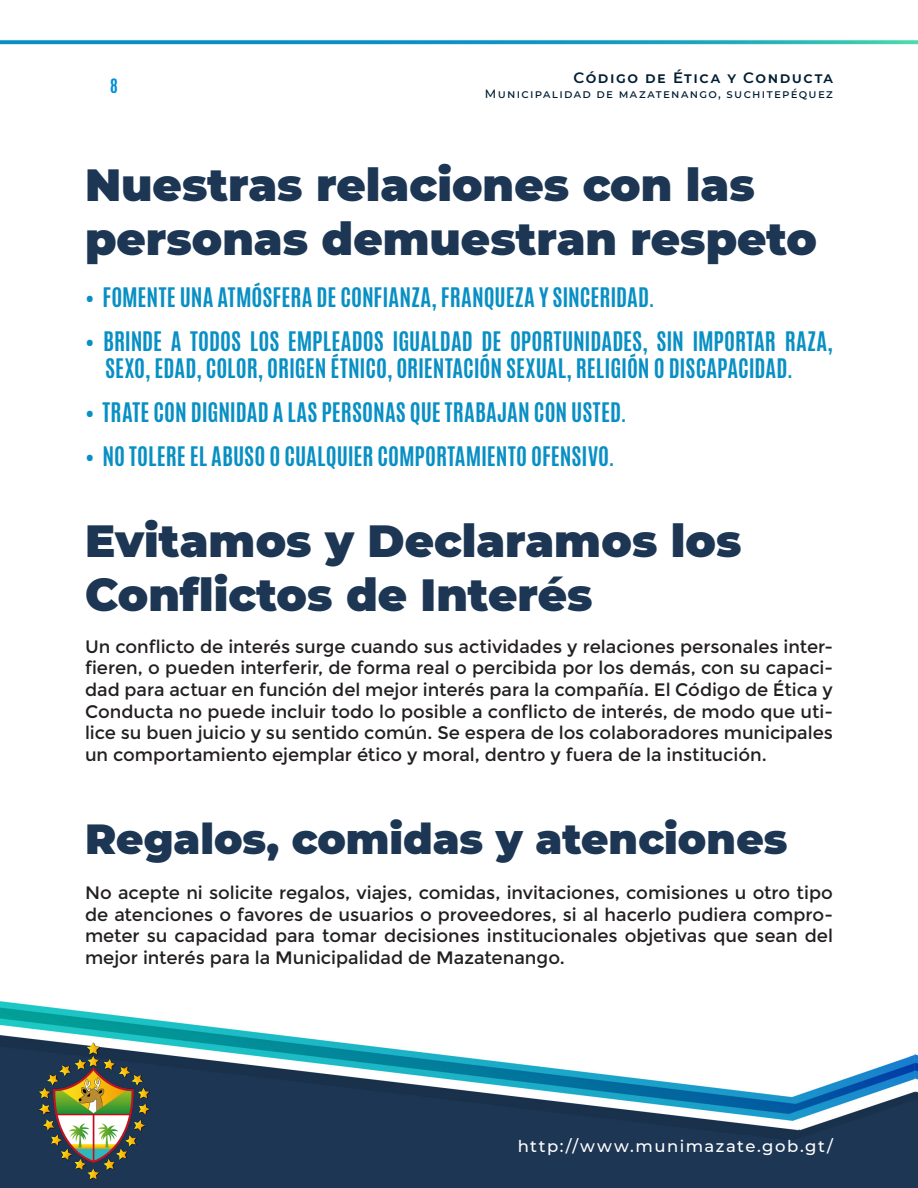
<style>
.page{position:relative;width:918px;height:1188px;background:#fff}
.page>*{position:absolute;margin:0;border:0;box-sizing:border-box;transform-origin:0 0}
.t1{font:900 45px/54px "Montserrat";color:#1c3654}
.t2{font:900 42px "Montserrat";color:#1c3654}
.Box_02_Title{font:700 22.5px/27px "Antonio";color:#088fc4}
.Body_Text{font:18px/21.6px "Montserrat";color:#231f20;text-align:justify}
.t3{font:500 16.5px "Montserrat";letter-spacing:.09em;color:#fff}
.t4{font:700 16.5px "Antonio";color:#008fd8}
.t5{font:600 15px "Montserrat";letter-spacing:.105em;color:#001e33}
.t6{font:500 12px "Montserrat";letter-spacing:.105em;color:#001e33}
</style>
<div class="page">
<img style="left:0;top:40px;width:918px;height:1148px">
<img style="left:34px;top:1033px;width:123px;height:155px">
<p class="t4" style="left:110px;top:73px;width:9px">8</p>
<p class="t5" style="left:573px;top:67px;width:261px">CÓDIGO DE ÉTICA Y CONDUCTA</p>
<p class="t6" style="left:485px;top:85px;width:350px">Municipalidad de mazatenango, suchitepéquez</p>
<p class="t1" style="left:85px;top:155px;width:734px">Nuestras relaciones con las personas demuestran respeto</p>
<p class="Box_02_Title" style="left:85px;top:284px;width:571px">• FOMENTE UNA ATMÓSFERA DE CONFIANZA, FRANQUEZA Y SINCERIDAD.</p>
<p class="Box_02_Title" style="left:105px;top:328px;width:729px;text-indent:-20px">• BRINDE A TODOS LOS EMPLEADOS IGUALDAD DE OPORTUNIDADES, SIN IMPORTAR RAZA,<br>SEXO, EDAD, COLOR, ORIGEN ÉTNICO, ORIENTACIÓN SEXUAL, RELIGIÓN O DISCAPACIDAD.</p>
<p class="Box_02_Title" style="left:85px;top:399px;width:543px">• TRATE CON DIGNIDAD A LAS PERSONAS QUE TRABAJAN CON USTED.</p>
<p class="Box_02_Title" style="left:85px;top:443px;width:531px">• NO TOLERE EL ABUSO O CUALQUIER COMPORTAMIENTO OFENSIVO.</p>
<p class="t1" style="left:85px;top:511px;width:658px">Evitamos y Declaramos los<br>Conflictos de Interés</p>
<p class="Body_Text" style="left:85px;top:636px;width:749px">Un conflicto de interés surge cuando sus actividades y relaciones personales inter&shy;fieren, o pueden interferir, de forma real o percibida por los demás, con su capaci&shy;dad para actuar en función del mejor interés para la compañía. El Código de Ética y Conducta no puede incluir todo lo posible a conflicto de interés, de modo que uti&shy;lice su buen juicio y su sentido común. Se espera de los colaboradores municipales un comportamiento ejemplar ético y moral, dentro y fuera de la institución.</p>
<p class="t2" style="left:85px;top:807px;width:704px">Regalos, comidas y atenciones</p>
<p class="Body_Text" style="left:85px;top:882px;width:749px">No acepte ni solicite regalos, viajes, comidas, invitaciones, comisiones u otro tipo de atenciones o favores de usuarios o proveedores, si al hacerlo pudiera compro&shy;meter su capacidad para tomar decisiones institucionales objetivas que sean del mejor interés para la Municipalidad de Mazatenango.</p>
<p class="t3" style="left:518px;top:1134px;width:317px">http://www.munimazate.gob.gt/</p>
</div>
